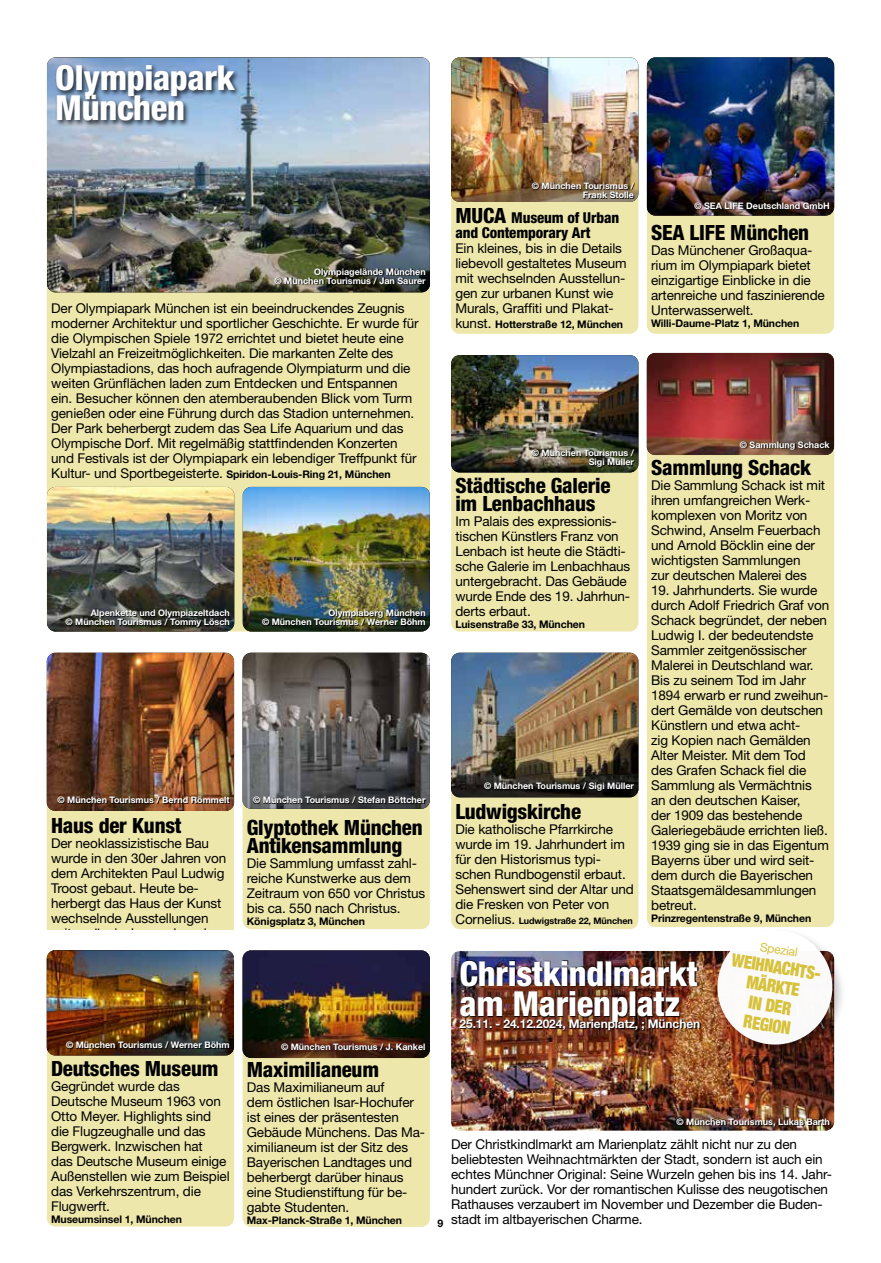
<style>
.page{position:relative;width:881px;height:1263px;background:#fff}
.page>*{position:absolute;margin:0;border:0;box-sizing:border-box;transform-origin:0 0}
.t1{font:800 condensed 34.5px/30px "Helvetica Neue LT";letter-spacing:-.01em;color:#fff}
.t2{font:800 condensed 21px/18px "Helvetica Neue LT";letter-spacing:-.01em;color:#000}
.t3{font:900 condensed 18px/19.5px "Helvetica Neue";color:#d7c138;text-align:center;scale:.9 1}
.t4{font:800 condensed 15px/15px "Helvetica Neue LT";letter-spacing:-.01em;color:#000}
.t5{font:13.5px/15px "Helvetica Neue LT";letter-spacing:-.01em;color:#000}
.t6{font:700 12px "Helvetica Neue LT";letter-spacing:-.01em;color:#fff}
.t7{font:12px "Helvetica Neue LT";color:#d7c138}
.t8{font:700 10.5px "Helvetica Neue LT";letter-spacing:-.01em;color:#000}
.t9{font:700 9px/9px "Helvetica Neue LT";color:#fff;text-align:right}
.t10{font:700 9px "Helvetica Neue LT";letter-spacing:-.01em;color:#000}
.s1{font-weight:400;font-size:13.5px}
.s2{font-size:21px}
</style>
<div class="page">
<div style="left:451px;top:653px;width:187px;height:276px;background:#eee7ac;border-radius:9px"></div>
<img style="left:451px;top:653px;width:187px;height:144px">
<svg style="left:484px;top:782px;width:150px;height:9px"></svg>
<div style="left:451px;top:57px;width:187px;height:277px;background:#eee7ac;border-radius:9px"></div>
<img style="left:451px;top:57px;width:187px;height:145px">
<svg style="left:531px;top:182px;width:103px;height:17px;background:#645038"></svg>
<div style="left:646px;top:57px;width:187px;height:277px;background:#eee7ac;border-radius:9px"></div>
<img style="left:646px;top:57px;width:187px;height:159px">
<svg style="left:694px;top:202px;width:135px;height:8px"></svg>
<div style="left:242px;top:653px;width:187px;height:276px;background:#eee7ac;border-radius:9px"></div>
<img style="left:242px;top:653px;width:187px;height:156px">
<svg style="left:253px;top:796px;width:173px;height:7px"></svg>
<div style="left:242px;top:950px;width:187px;height:277px;background:#eee7ac;border-radius:9px"></div>
<img style="left:242px;top:950px;width:187px;height:108px">
<svg style="left:281px;top:1042px;width:144px;height:8px"></svg>
<div style="left:451px;top:355px;width:187px;height:276px;background:#eee7ac;border-radius:9px"></div>
<img style="left:451px;top:355px;width:187px;height:117px">
<svg style="left:531px;top:449px;width:103px;height:18px;background:#4c4938"></svg>
<div style="left:47px;top:57px;width:382px;height:574px;background:#eee7ac;border-radius:9px"></div>
<img style="left:243px;top:487px;width:186px;height:144px">
<img style="left:262px;top:609px;width:164px;height:17px">
<img style="left:47px;top:487px;width:187px;height:144px">
<svg style="left:66px;top:609px;width:164px;height:18px;background:#292c26"></svg>
<img style="left:47px;top:58px;width:382px;height:234px">
<svg style="left:274px;top:268px;width:152px;height:16px;background:#383c31"></svg>
<div style="left:55px;top:62px;width:187px;height:66px;background:#000;opacity:.75"></div>
<div style="left:47px;top:811px;width:187px;height:118px;background:#eee7ac"></div>
<img style="left:47px;top:653px;width:187px;height:158px">
<svg style="left:58px;top:796px;width:172px;height:8px"></svg>
<div style="left:47px;top:950px;width:187px;height:276px;background:#eee7ac;border-radius:9px"></div>
<img style="left:47px;top:950px;width:187px;height:105px">
<svg style="left:66px;top:1041px;width:164px;height:7px"></svg>
<img style="left:451px;top:951px;width:382px;height:179px">
<svg style="left:676px;top:1118px;width:154px;height:9px"></svg>
<img style="left:459px;top:960px;width:242px;height:71px">
<div style="left:714px;top:927px;width:133px;height:133px;background:#000;opacity:.25"></div>
<div style="left:717px;top:930px;width:115px;height:114px;background:#fff;border-radius:50%"></div>
<div style="left:646px;top:353px;width:187px;height:574px;background:#eee7ac;border-radius:9px"></div>
<img style="left:646px;top:353px;width:187px;height:102px">
<svg style="left:739px;top:441px;width:91px;height:9px"></svg>
<h1 class="t1" style="left:55px;top:62px;width:181px">Olympiapark<br>München</h1>
<p class="t9" style="left:274px;top:267px;width:153px">Olympiagelände München<br>© München Tourismus / Jan Saurer</p>
<p class="t5" style="left:51px;top:301px;width:368px">Der Olympiapark München ist ein beeindruckendes Zeugnis moderner Architektur und sportlicher Geschichte. Er wurde für die Olympischen Spiele 1972 errichtet und bietet heute eine Vielzahl an Freizeitmöglichkeiten. Die markanten Zelte des Olympiastadions, das hoch aufragende Olympiaturm und die weiten Grünflächen laden zum Entdecken und Entspannen ein. Besucher können den atemberaubenden Blick vom Turm genießen oder eine Führung durch das Stadion unternehmen.<br>Der Park beherbergt zudem das Sea Life Aquarium und das Olympische Dorf. Mit regelmäßig stattfindenden Konzerten und Festivals ist der Olympiapark ein lebendiger Treffpunkt für</p>
<p class="t8" style="left:51px;top:468px;width:341px"><span class="s1">Kultur- und Sportbegeisterte.</span> Spiridon-Louis-Ring 21, München</p>
<p class="t9" style="left:65px;top:608px;width:166px">Alpenkette und Olympiazeltdach<br>© München Tourismus / Tommy Lösch</p>
<p class="t9" style="left:262px;top:608px;width:165px">Olympiaberg München<br>© München Tourismus / Werner Böhm</p>
<p class="t9" style="left:57px;top:795px;width:174px">© München Tourismus / Bernd Römmelt</p>
<h2 class="t2" style="left:51px;top:817px;width:132px">Haus der Kunst</h2>
<p class="t5" style="left:51px;top:836px;width:177px">Der neoklassizistische Bau wurde in den 30er Jahren von dem Architekten Paul Ludwig<br>Troost gebaut. Heute be&shy;herbergt das Haus der Kunst wechselnde Ausstellungen</p>
<p class="t9" style="left:253px;top:795px;width:174px">© München Tourismus / Stefan Böttcher</p>
<h2 class="t2" style="left:247px;top:818px;width:177px">Glyptothek München<br>Antikensammlung</h2>
<p class="t5" style="left:247px;top:855px;width:180px">Die Sammlung umfasst zahl&shy;reiche Kunstwerke aus dem<br>Zeitraum von 650 vor Christus bis ca. 550 nach Christus.</p>
<p class="t8" style="left:247px;top:914px;width:120px">Königsplatz 3, München</p>
<p class="t9" style="left:66px;top:1040px;width:165px">© München Tourismus / Werner Böhm</p>
<h2 class="t2" style="left:51px;top:1059px;width:169px">Deutsches Museum</h2>
<p class="t5" style="left:51px;top:1078px;width:180px">Gegründet wurde das<br>Deutsche Museum 1963 von<br>Otto Meyer. Highlights sind die Flugzeughalle und das<br>Bergwerk. Inzwischen hat<br>das Deutsche Museum einige<br>Außenstellen wie zum Beispiel das Verkehrszentrum, die<br>Flugwerft.</p>
<p class="t8" style="left:51px;top:1212px;width:132px">Museumsinsel 1, München</p>
<p class="t9" style="left:281px;top:1042px;width:146px">© München Tourismus / J. Kankel</p>
<h2 class="t2" style="left:247px;top:1060px;width:134px">Maximilianeum</h2>
<p class="t5" style="left:247px;top:1079px;width:180px">Das Maximilianeum auf<br>dem östlichen Isar-Hochufer ist eines der präsentesten<br>Gebäude Münchens. Das Ma&shy;ximilianeum ist der Sitz des<br>Bayerischen Landtages und beherbergt darüber hinaus eine Studienstiftung für be&shy;gabte Studenten.</p>
<p class="t8" style="left:247px;top:1214px;width:157px">Max-Planck-Straße 1, München</p>
<p class="t9" style="left:531px;top:181px;width:104px">© München Tourismus /<br>Frank Stolle</p>
<p class="t4" style="left:455px;top:210px;width:165px"><span class="s2">MUCA</span> Museum of Urban and Contemporary Art</p>
<p class="t5" style="left:455px;top:241px;width:173px">Ein kleines, bis in die Details liebevoll gestaltetes Museum mit wechselnden Ausstellun&shy;gen zur urbanen Kunst wie<br>Murals, Graffiti und Plakat-</p>
<p class="t8" style="left:455px;top:318px;width:169px"><span class="s1">kunst.</span> Hotterstraße 12, München</p>
<p class="t9" style="left:694px;top:201px;width:137px">© SEA LIFE Deutschland GmbH</p>
<h2 class="t2" style="left:651px;top:223px;width:159px">SEA LIFE München</h2>
<p class="t5" style="left:651px;top:243px;width:175px">Das Münchener Großaqua&shy;rium im Olympiapark bietet einzigartige Einblicke in die artenreiche und faszinierende<br>Unterwasserwelt.</p>
<p class="t8" style="left:651px;top:317px;width:149px">Willi-Daume-Platz 1, München</p>
<p class="t9" style="left:531px;top:448px;width:104px">© München Tourismus /<br>Sigi Müller</p>
<h2 class="t2" style="left:455px;top:476px;width:157px">Städtische Galerie im Lenbachhaus</h2>
<p class="t5" style="left:455px;top:514px;width:176px">Im Palais des expressionis&shy;tischen Künstlers Franz von<br>Lenbach ist heute die Städti&shy;sche Galerie im Lenbachhaus untergebracht. Das Gebäude wurde Ende des 19. Jahrhun&shy;derts erbaut.</p>
<p class="t8" style="left:455px;top:618px;width:131px">Luisenstraße 33, München</p>
<p class="t9" style="left:484px;top:781px;width:152px">© München Tourismus / Sigi Müller</p>
<h2 class="t2" style="left:455px;top:802px;width:127px">Ludwigskirche</h2>
<p class="t5" style="left:455px;top:821px;width:180px">Die katholische Pfarrkirche wurde im 19. Jahrhundert im für den Historismus typi&shy;schen Rundbogenstil erbaut.<br>Sehenswert sind der Altar und die Fresken von Peter von</p>
<p class="t10" style="left:455px;top:915px;width:179px"><span class="s1">Cornelius.</span> Ludwigstraße 22, München</p>
<p class="t9" style="left:739px;top:440px;width:91px">© Sammlung Schack</p>
<h2 class="t2" style="left:651px;top:458px;width:161px">Sammlung Schack</h2>
<p class="t5" style="left:651px;top:478px;width:175px">Die Sammlung Schack ist mit ihren umfangreichen Werk&shy;komplexen von Moritz von<br>Schwind, Anselm Feuerbach und Arnold Böcklin eine der wichtigsten Sammlungen<br>zur deutschen Malerei des</p>
<p class="t5" style="left:651px;top:583px;width:179px">19. Jahrhunderts. Sie wurde durch Adolf Friedrich Graf von<br>Schack begründet, der neben<br>Ludwig I. der bedeutendste<br>Sammler zeitgenössischer<br>Malerei in Deutschland war.<br>Bis zu seinem Tod im Jahr<br>1894 erwarb er rund zweihun&shy;dert Gemälde von deutschen<br>Künstlern und etwa acht-<br>zig Kopien nach Gemälden<br>Alter Meister. Mit dem Tod des Grafen Schack fiel die<br>Sammlung als Vermächtnis an den deutschen Kaiser,<br>der 1909 das bestehende<br>Galeriegebäude errichten ließ.<br>1939 ging sie in das Eigentum<br>Bayerns über und wird seit&shy;dem durch die Bayerischen<br>Staatsgemäldesammlungen betreut.</p>
<p class="t8" style="left:651px;top:912px;width:161px">Prinzregentenstraße 9, München</p>
<h1 class="t1" style="left:459px;top:958px;width:239px">Christkindlmarkt am Marienplatz</h1>
<p class="t6" style="left:459px;top:1016px;width:242px">25.11. - 24.12.2024, Marienplatz, ; München</p>
<p class="t7" style="left:760px;top:940px;width:40px;rotate:9deg">Spezial</p>
<h3 class="t3" style="left:733px;top:949px;width:105px;rotate:9deg">WEIHNACHTS-<br>MÄRKTE<br>IN DER<br>REGION</h3>
<p class="t8" style="left:437px;top:1216px;width:7px">9</p>
<p class="t9" style="left:676px;top:1117px;width:155px">© München Tourismus, Lukas Barth</p>
<p class="t5" style="left:451px;top:1137px;width:382px">Der Christkindlmarkt am Marienplatz zählt nicht nur zu den beliebtesten Weihnachtmärkten der Stadt, sondern ist auch ein echtes Münchner Original: Seine Wurzeln gehen bis ins 14. Jahr&shy;hundert zurück. Vor der romantischen Kulisse des neugotischen Rathauses verzaubert im November und Dezember die Buden&shy;stadt im altbayerischen Charme.</p>
</div>
